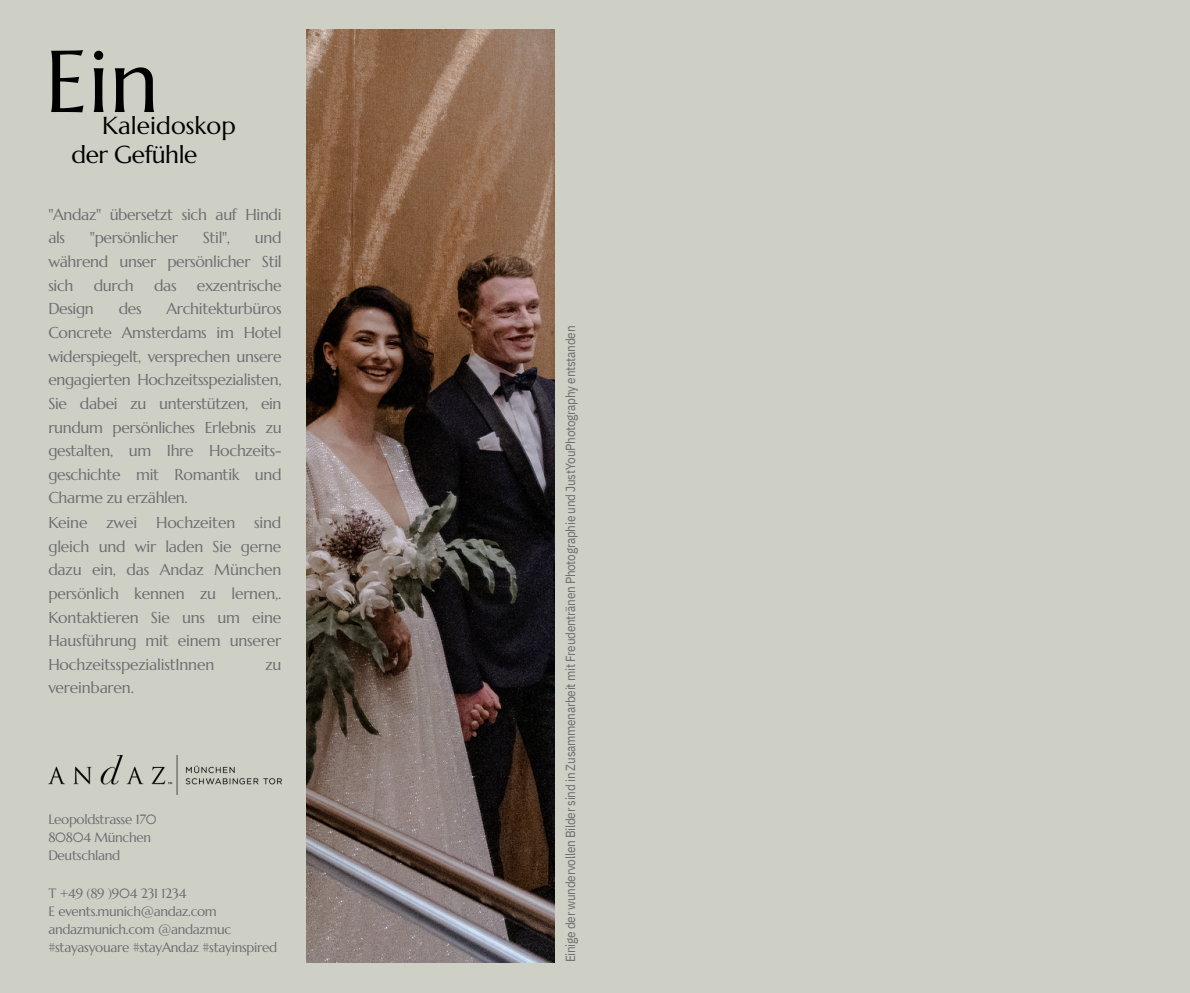
<style>
.page{position:relative;width:1190px;height:993px;background:#fff}
.page>*{position:absolute;margin:0;border:0;box-sizing:border-box;transform-origin:0 0}
.t1{font:87.5px "Marcellus";color:#000}
.t2{font:24.5px "Marcellus";letter-spacing:.005em;color:#000}
.t3{font:24.5px "Marcellus";letter-spacing:-.02em;color:#000}
.t4{font:15.75px/23.6px "Marcellus";letter-spacing:-.02em;color:#6d6e70;text-align:justify}
.t5{font:13.47px/18px "Marcellus";letter-spacing:-.02em;color:#6d6e70}
.t6{font:13.12px "IBM Plex Sans Cond";letter-spacing:-.02em;color:#6d6e70}
</style>
<div class="page">
<div style="left:0;top:0;width:1190px;height:992px;background:#cecfc5"></div>
<img style="left:306px;top:30px;width:248px;height:932px">
<img style="left:48px;top:755px;width:234px;height:39px">
<p class="t1" style="left:45px;top:27px;width:116px">Ein</p>
<p class="t3" style="left:71px;top:139px;width:127px">der Gefühle</p>
<p class="t2" style="left:102px;top:110px;width:135px">Kaleidoskop</p>
<p class="t4" style="left:48px;top:202px;width:235px">"Andaz" übersetzt sich auf Hindi als</p>
<p class="t4" style="left:48px;top:226px;width:235px;text-indent:207px">und während unser persönlicher Stil sich</p>
<p class="t4" style="left:90px;top:226px;width:90px">"persönlicher</p>
<p class="t4" style="left:203px;top:226px;width:29px">Stil",</p>
<p class="t4" style="left:94px;top:273px;width:42px">durch</p>
<p class="t4" style="left:154px;top:273px;width:24px">das</p>
<p class="t4" style="left:197px;top:273px;width:86px">exzentrische</p>
<p class="t4" style="left:48px;top:297px;width:235px;text-indent:118px">Architekturbüros Concrete Amsterdams im Hotel widerspiegelt, versprechen unsere engagierten Hochzeitsspezialisten, Sie dabei zu unterstützen, ein rundum persönliches Erlebnis zu gestalten, um Ihre Hochzeits&shy;geschichte mit Romantik und Charme zu erzählen.</p>
<p class="t4" style="left:48px;top:297px;width:47px">Design</p>
<p class="t4" style="left:119px;top:297px;width:24px">des</p>
<p class="t4" style="left:48px;top:510px;width:235px">Keine zwei Hochzeiten sind gleich und wir laden Sie gerne dazu ein, das Andaz München persönlich kennen zu lernen,.<br>Kontaktieren Sie uns um eine Hausführung mit einem unserer HochzeitsspezialistInnen</p>
<p class="t4" style="left:265px;top:652px;width:18px">zu</p>
<p class="t4" style="left:48px;top:676px;width:87px">vereinbaren.</p>
<p class="t5" style="left:48px;top:810px;width:110px">Leopoldstrasse 170</p>
<p class="t5" style="left:48px;top:828px;width:104px">80804 München</p>
<p class="t5" style="left:48px;top:846px;width:73px">Deutschland</p>
<p class="t5" style="left:48px;top:883px;width:140px">T +49 (89 )904 231 1234</p>
<p class="t5" style="left:48px;top:901px;width:184px">E events.munich@andaz.com andazmunich.com @andazmuc</p>
<p class="t5" style="left:48px;top:937px;width:230px">#stayasyouare #stayAndaz #stayinspired</p>
<p class="t6" style="left:562px;top:962px;width:638px;rotate:-90deg">Einige der wundervollen Bilder sind in Zusammenarbeit mit Freudentränen Photographie und JustYouPhotography entstanden</p>
</div>
